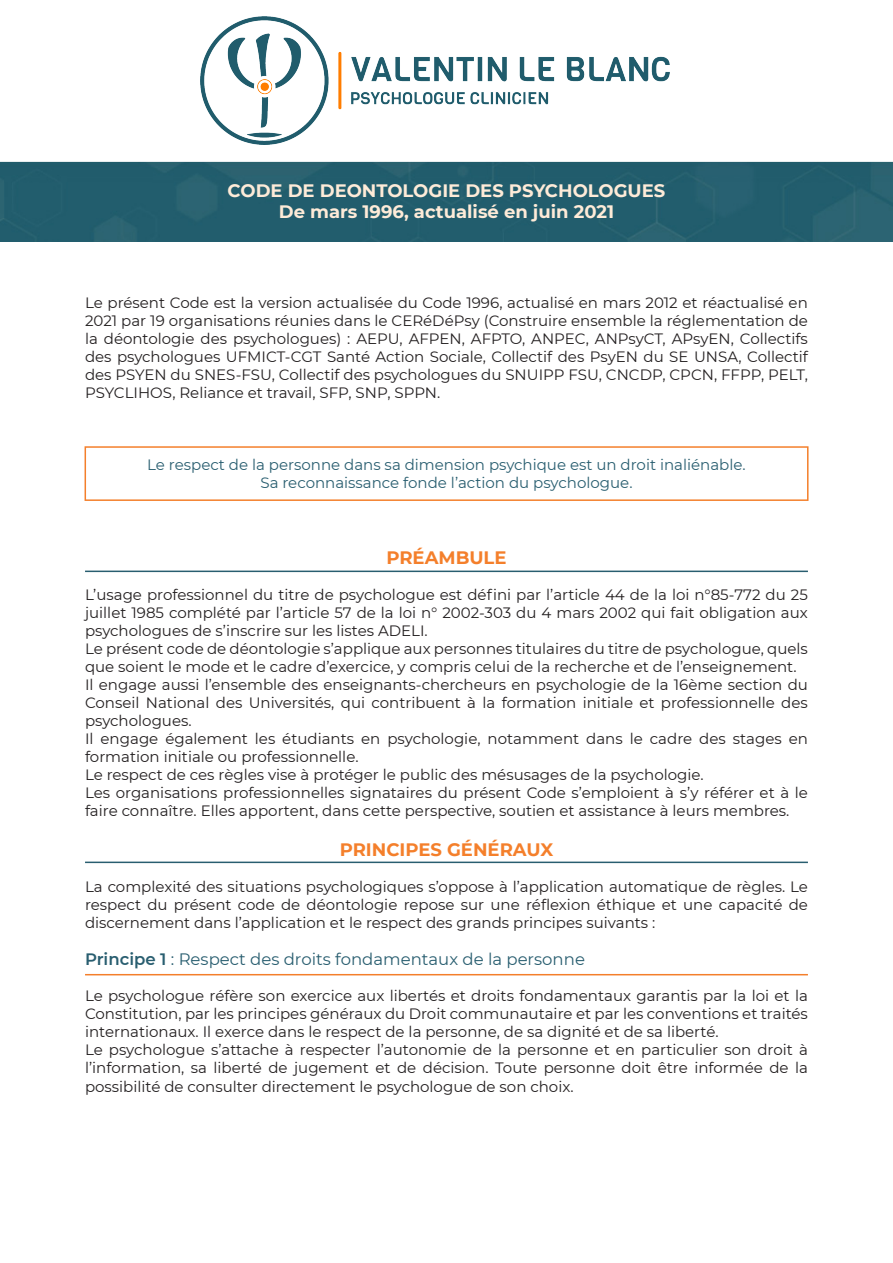
<style>
.page{position:relative;width:893px;height:1263px;background:#fff}
.page>*{position:absolute;margin:0;border:0;box-sizing:border-box;transform-origin:0 0}
.t1{font:700 18px "Montserrat";color:#feebd8}
.t2{font:700 18px "Montserrat";color:#f47f2b}
.t3{font:16.5px "Montserrat";color:#295e70}
.t4{font:15px/18px "Montserrat";color:#231f20;text-align:justify}
.t5{font:15px "Montserrat";color:#295e70}
.s1{font-weight:600}
</style>
<div class="page">
<img style="left:0;top:161px;width:893px;height:80px">
<img style="left:200px;top:16px;width:469px;height:129px">
<hr style="left:85px;top:571px;width:723px;height:1px;background:#295e70">
<hr style="left:85px;top:861px;width:723px;height:2px;background:#295e70">
<div style="left:85px;top:446px;width:723px;height:55px;border:2px solid #f47f2b"></div>
<hr style="left:85px;top:974px;width:723px;height:1px;background:#f47f2b">
<p class="t1" style="left:228px;top:177px;width:439px">CODE DE DEONTOLOGIE DES PSYCHOLOGUES</p>
<p class="t1" style="left:279px;top:199px;width:337px">De mars 1996, actualisé en juin 2021</p>
<p class="t4" style="left:85px;top:294px;width:724px">Le présent Code est la version actualisée du Code 1996, actualisé en mars 2012 et réactualisé en 2021 par 19 organisations réunies dans le CERéDéPsy (Construire ensemble la réglementation de la déontologie des psychologues) : AEPU, AFPEN, AFPTO, ANPEC, ANPsyCT, APsyEN, Collectifs des psychologues UFMICT-CGT Santé Action Sociale, Collectif des PsyEN du SE UNSA, Collectif des PSYEN du SNES-FSU, Collectif des psychologues du SNUIPP FSU, CNCDP, CPCN, FFPP, PELT, PSYCLIHOS, Reliance et travail, SFP, SNP, SPPN.</p>
<p class="t5" style="left:147px;top:455px;width:600px">Le respect de la personne dans sa dimension psychique est un droit inaliénable.</p>
<p class="t5" style="left:260px;top:473px;width:374px">Sa reconnaissance fonde l’action du psychologue.</p>
<p class="t2" style="left:386px;top:545px;width:122px">PRÉAMBULE</p>
<p class="t4" style="left:85px;top:585px;width:724px">L’usage professionnel du titre de psychologue est défini par l’article 44 de la loi n°85-772 du 25 juillet 1985 complété par l’article 57 de la loi n° 2002-303 du 4 mars 2002 qui fait obligation aux psychologues de s’inscrire sur les listes ADELI.</p>
<p class="t4" style="left:85px;top:639px;width:724px">Le présent code de déontologie s’applique aux personnes titulaires du titre de psychologue, quels que soient le mode et le cadre d’exercice, y compris celui de la recherche et de l’enseignement.</p>
<p class="t4" style="left:85px;top:675px;width:724px">Il engage aussi l’ensemble des enseignants-chercheurs en psychologie de la 16ème section du Conseil National des Universités, qui contribuent à la formation initiale et professionnelle des psychologues.</p>
<p class="t4" style="left:85px;top:729px;width:724px">Il engage également les étudiants en psychologie, notamment dans le cadre des stages en formation initiale ou professionnelle.</p>
<p class="t4" style="left:85px;top:765px;width:620px">Le respect de ces règles vise à protéger le public des mésusages de la psychologie.</p>
<p class="t4" style="left:85px;top:783px;width:724px">Les organisations professionnelles signataires du présent Code s’emploient à s’y référer et à le faire connaître. Elles apportent, dans cette perspective, soutien et assistance à leurs membres.</p>
<p class="t2" style="left:340px;top:836px;width:215px">PRINCIPES GÉNÉRAUX</p>
<p class="t4" style="left:85px;top:877px;width:724px">La complexité des situations psychologiques s’oppose à l’application automatique de règles. Le respect du présent code de déontologie repose sur une réflexion éthique et une capacité de discernement dans l’application et le respect des grands principes suivants :</p>
<p class="t3" style="left:85px;top:948px;width:501px"><span class="s1">Principe 1</span> : Respect des droits fondamentaux de la personne</p>
<p class="t4" style="left:85px;top:987px;width:724px">Le psychologue réfère son exercice aux libertés et droits fondamentaux garantis par la loi et la Constitution, par les principes généraux du Droit communautaire et par les conventions et traités internationaux. Il exerce dans le respect de la personne, de sa dignité et de sa liberté.</p>
<p class="t4" style="left:85px;top:1041px;width:724px">Le psychologue s’attache à respecter l’autonomie de la personne et en particulier son droit à l’information, sa liberté de jugement et de décision. Toute personne doit être informée de la possibilité de consulter directement le psychologue de son choix.</p>
</div>
